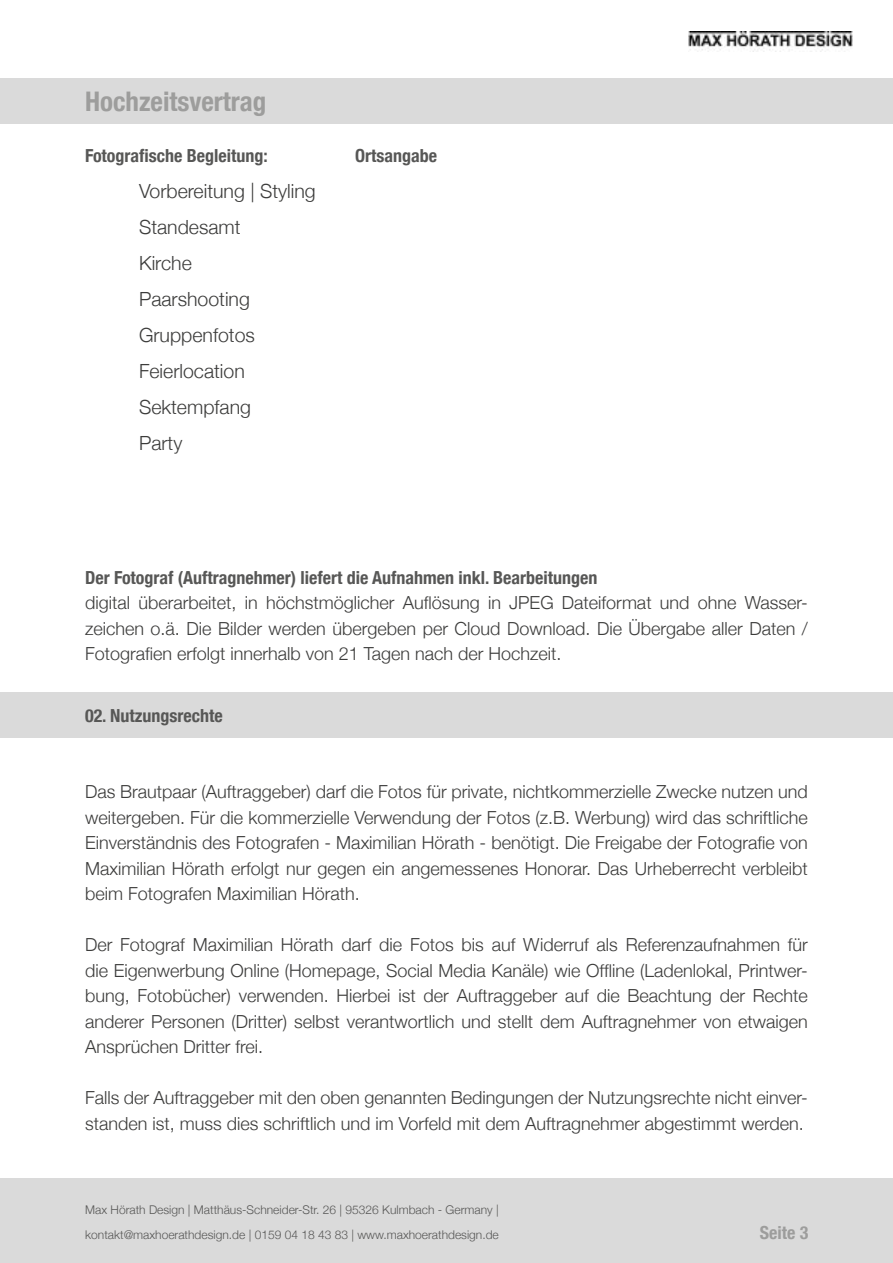
<style>
.page{position:relative;width:893px;height:1263px;background:#fff}
.page>*{position:absolute;margin:0;border:0;box-sizing:border-box;transform-origin:0 0}
.t1{font:700 condensed 27px "Helvetica Neue";color:#9d9d9c}
.t2{font:300 19.5px/36px "Helvetica Neue";color:#3c3c3b}
.t3{font:300 18px/25.5px "Helvetica Neue";color:#3c3c3b;text-align:justify}
.t4{font:700 condensed 18px "Helvetica Neue";color:#575756}
.t5{font:700 condensed 18px "Helvetica Neue";color:#9d9d9c}
.t6{font:300 12px/25.5px "Helvetica Neue";color:#575756}
</style>
<div class="page">
<div style="left:0;top:1178px;width:893px;height:85px;background:#dadada"></div>
<div style="left:0;top:693px;width:893px;height:45px;background:#dadada"></div>
<div style="left:0;top:78px;width:893px;height:45px;background:#dadada"></div>
<img style="left:689px;top:31px;width:164px;height:21px">
<h1 class="t1" style="left:85px;top:85px;width:183px">Hochzeitsvertrag</h1>
<p class="t4" style="left:85px;top:145px;width:184px">Fotografische Begleitung:</p>
<p class="t4" style="left:355px;top:145px;width:83px">Ortsangabe</p>
<p class="t2" style="left:139px;top:173px;width:178px">Vorbereitung | Styling<br>Standesamt<br>Kirche<br>Paarshooting<br>Gruppenfotos<br>Feierlocation<br>Sektempfang<br>Party</p>
<p class="t4" style="left:85px;top:566px;width:514px">Der Fotograf (Auftragnehmer) liefert die Aufnahmen inkl. Bearbeitungen</p>
<p class="t3" style="left:85px;top:589px;width:724px">digital überarbeitet, in höchstmöglicher Auflösung in JPEG Dateiformat und ohne Wasser&shy;zeichen o.ä. Die Bilder werden übergeben per Cloud Download. Die Übergabe aller Daten / Fotografien erfolgt innerhalb von 21 Tagen nach der Hochzeit.</p>
<p class="t4" style="left:85px;top:704px;width:139px">02. Nutzungsrechte</p>
<p class="t3" style="left:85px;top:778px;width:724px">Das Brautpaar (Auftraggeber) darf die Fotos für private, nichtkommerzielle Zwecke nutzen und weitergeben. Für die kommerzielle Verwendung der Fotos (z.B. Werbung) wird das schriftliche Einverständnis des Fotografen - Maximilian Hörath - benötigt. Die Freigabe der Fotografie von Maximilian Hörath erfolgt nur gegen ein angemessenes Honorar. Das Urheberrecht verbleibt beim Fotografen Maximilian Hörath.</p>
<p class="t3" style="left:85px;top:932px;width:724px">Der Fotograf Maximilian Hörath darf die Fotos bis auf Widerruf als Referenzaufnahmen für die Eigenwerbung Online (Homepage, Social Media Kanäle) wie Offline (Ladenlokal, Printwer&shy;bung, Fotobücher) verwenden. Hierbei ist der Auftraggeber auf die Beachtung der Rechte anderer Personen (Dritter) selbst verantwortlich und stellt dem Auftragnehmer von etwaigen Ansprüchen Dritter frei.</p>
<p class="t3" style="left:85px;top:1085px;width:724px">Falls der Auftraggeber mit den oben genannten Bedingungen der Nutzungsrechte nicht einver&shy;standen ist, muss dies schriftlich und im Vorfeld mit dem Auftragnehmer abgestimmt werden.</p>
<p class="t6" style="left:85px;top:1196px;width:415px">Max Hörath Design | Matthäus-Schneider-Str. 26 | 95326 Kulmbach - Germany | kontakt@maxhoerathdesign.de | 0159 04 18 43 83 | www.maxhoerathdesign.de</p>
<p class="t5" style="left:760px;top:1222px;width:50px">Seite 3</p>
</div>
